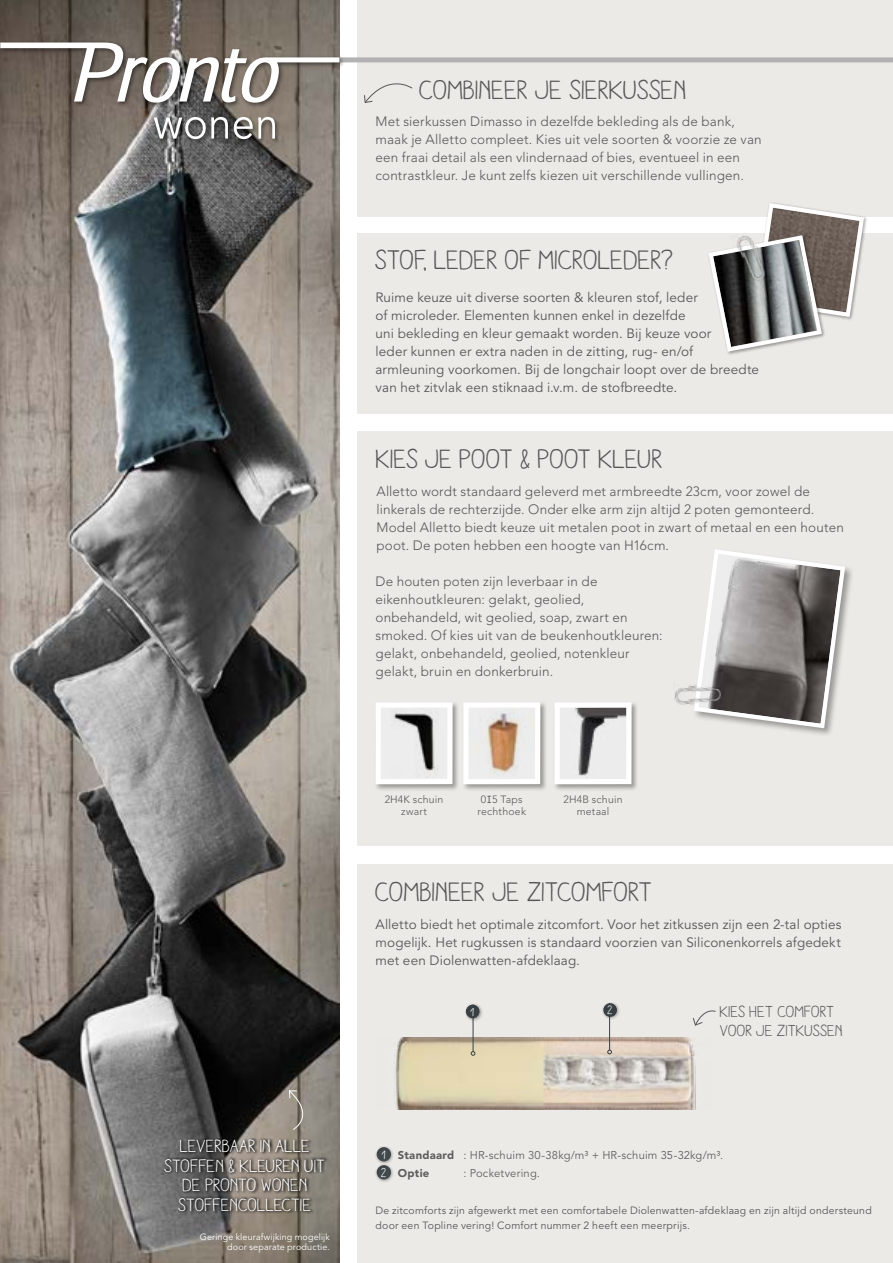
<style>
.page{position:relative;width:893px;height:1263px;background:#fff}
.page>*{position:absolute;margin:0;border:0;box-sizing:border-box;transform-origin:0 0}
.t1{font:27.3px "Aracne";color:#575756}
.t2{font:27px "Aracne";color:#575756}
.t3{font:18px/19.5px "Aracne";color:#fff;text-align:center}
.t4{font:16.05px/18.8px "Aracne";letter-spacing:.005em;color:#575756}
.t5{font:300 13.5px/18px "Avenir LT Std";letter-spacing:.01em;color:#575756}
.t6{font:13.5px/18px "Avenir LT Std";letter-spacing:.01em;color:#575756}
.t7{font:11.25px "Avenir LT Std";letter-spacing:.015em;color:#575756}
.t8{font:900 11.25px "Avenir LT Std";letter-spacing:.025em;color:#575756}
.t9{font:10.5px/15px "Avenir LT Std";letter-spacing:.02em;color:#575756}
.t10{font:300 10.5px/12px "Avenir LT Std";letter-spacing:.02em;color:#575756;text-align:center}
.t11{font:9px/10.5px "Avenir LT Std";letter-spacing:.015em;color:#fff;text-align:right}
.s1{font-family:"Andale Mono";font-weight:400}
.s2{font-weight:900}
</style>
<div class="page">
<div style="left:357px;top:0;width:536px;height:216px;background:#eceae6"></div>
<img style="left:0;top:0;width:339px;height:1263px">
<div style="left:357px;top:234px;width:536px;height:180px;background:#eceae6"></div>
<div style="left:0;top:41px;width:893px;height:103px;background:#000;opacity:.5"></div>
<svg style="left:99px;top:117px;width:129px;height:22px;background:#8a8783"></svg>
<svg style="left:234px;top:117px;width:41px;height:22px"></svg>
<svg style="left:288px;top:1090px;width:29px;height:40px"></svg>
<svg style="left:163px;top:1138px;width:165px;height:75px;background:#68635e"></svg>
<svg style="left:0;top:43px;width:893px;height:61px"></svg>
<svg style="left:706px;top:202px;width:160px;height:152px"></svg>
<div style="left:357px;top:431px;width:536px;height:415px;background:#eceae6"></div>
<div style="left:357px;top:864px;width:536px;height:399px;background:#eceae6"></div>
<div style="left:376px;top:1146px;width:18px;height:18px;background:#000;opacity:.35"></div>
<div style="left:377px;top:1147px;width:14px;height:14px;background:#41484c;border-radius:50%"></div>
<div style="left:376px;top:1164px;width:18px;height:18px;background:#000;opacity:.35"></div>
<div style="left:377px;top:1165px;width:14px;height:14px;background:#41484c;border-radius:50%"></div>
<div style="left:462px;top:701px;width:84px;height:90px;background:#000;opacity:.35"></div>
<svg style="left:462px;top:701px;width:81px;height:86px"></svg>
<div style="left:375px;top:701px;width:84px;height:90px;background:#000;opacity:.35"></div>
<svg style="left:375px;top:701px;width:80px;height:86px"></svg>
<div style="left:554px;top:701px;width:84px;height:90px;background:#000;opacity:.35"></div>
<svg style="left:554px;top:701px;width:80px;height:86px"></svg>
<div style="left:693px;top:549px;width:161px;height:189px;background:#000;opacity:.35"></div>
<svg style="left:693px;top:549px;width:154px;height:181px"></svg>
<img style="left:674px;top:681px;width:49px;height:30px">
<img style="left:729px;top:230px;width:41px;height:55px">
<img style="left:395px;top:1037px;width:301px;height:73px">
<hr style="left:473px;top:1004px;width:1px;height:47px;background:#384044">
<svg style="left:471px;top:1051px;width:4px;height:5px"></svg>
<div style="left:465px;top:1004px;width:18px;height:18px;background:#000;opacity:.35"></div>
<div style="left:466px;top:1004px;width:14px;height:14px;background:#384044;border-radius:50%"></div>
<hr style="left:609px;top:1003px;width:1px;height:47px;background:#384044">
<svg style="left:607px;top:1050px;width:5px;height:4px"></svg>
<div style="left:603px;top:1002px;width:18px;height:18px;background:#000;opacity:.35"></div>
<div style="left:603px;top:1003px;width:14px;height:14px;background:#384044;border-radius:50%"></div>
<svg style="left:692px;top:1010px;width:24px;height:16px"></svg>
<h2 class="t2" style="left:419px;top:75px;width:269px">COMBINEER JE SIERKUSSEN</h2>
<p class="t5" style="left:375px;top:112px;width:388px">Met sierkussen Dimasso in dezelfde bekleding als de bank, maak je Alletto compleet. Kies uit vele soorten &amp; voorzie ze van een fraai detail als een vlindernaad of bies, eventueel in een contrastkleur. Je kunt zelfs kiezen uit verschillende vullingen.</p>
<h1 class="t1" style="left:375px;top:244px;width:300px">STOF, LEDER OF MICROLEDER?</h1>
<p class="t6" style="left:375px;top:288px;width:385px">Ruime keuze uit diverse soorten &amp; kleuren stof, leder<br>of microleder. Elementen kunnen enkel in dezelfde<br>uni bekleding en kleur gemaakt worden. Bij keuze voor<br>leder kunnen er extra naden in de zitting, rug- en/of armleuning voorkomen. Bij de longchair loopt over de breedte van het zitvlak een stiknaad i.v.m. de stofbreedte.</p>
<h2 class="t2" style="left:376px;top:444px;width:288px">KIES JE POOT &amp; POOT KLEUR</h2>
<p class="t5" style="left:376px;top:483px;width:469px">Alletto wordt standaard geleverd met armbreedte 23cm, voor zowel de linkerals de rechterzijde. Onder elke arm zijn altijd 2 poten gemonteerd.<br>Model Alletto biedt keuze uit metalen poot in zwart of metaal en een houten poot. De poten hebben een hoogte van H16cm.</p>
<p class="t5" style="left:375px;top:573px;width:289px">De houten poten zijn leverbaar in de eikenhoutkleuren: gelakt, geolied, onbehandeld, wit geolied, soap, zwart en smoked. Of kies uit van de beukenhoutkleuren: gelakt, onbehandeld, geolied, notenkleur gelakt, bruin en donkerbruin.</p>
<h3 class="t3" style="left:165px;top:1136px;width:163px">LEVERBAAR IN ALLE<br>STOFFEN &amp; KLEUREN UIT<br>DE PRONTO WONEN<br>STOFFENCOLLECTIE</h3>
<p class="t11" style="left:200px;top:1231px;width:132px">Geringe kleurafwijking mogelijk door separate productie.</p>
<p class="t10" style="left:385px;top:793px;width:60px">2H4K schuin zwart</p>
<p class="t10" style="left:564px;top:793px;width:60px">2H4B schuin metaal</p>
<p class="t10" style="left:477px;top:794px;width:50px">0<span class="s1">I</span>5 Taps rechthoek</p>
<h1 class="t1" style="left:375px;top:876px;width:279px">COMBINEER JE ZITCOMFORT</h1>
<p class="t6" style="left:375px;top:915px;width:467px;text-align:justify">Alletto biedt het optimale zitcomfort. Voor het zitkussen zijn een 2-tal opties mogelijk. Het rugkussen is standaard voorzien van Siliconenkorrels afgedekt met een Diolenwatten-afdeklaag.</p>
<p class="t4" style="left:720px;top:1002px;width:124px">KIES HET COMFORT<br>VOOR JE ZITKUSSEN</p>
<p class="t7" style="left:398px;top:1148px;width:327px"><span class="s2">Standaard</span> : HR-schuim 30-38kg/m³ + HR-schuim 35-32kg/m³.</p>
<p class="t8" style="left:398px;top:1166px;width:33px">Optie</p>
<p class="t7" style="left:463px;top:1166px;width:78px">: Pocketvering.</p>
<p class="t9" style="left:375px;top:1203px;width:498px">De zitcomforts zijn afgewerkt met een comfortabele Diolenwatten-afdeklaag en zijn altijd ondersteund door een Topline vering! Comfort nummer 2 heeft een meerprijs.</p>
</div>
